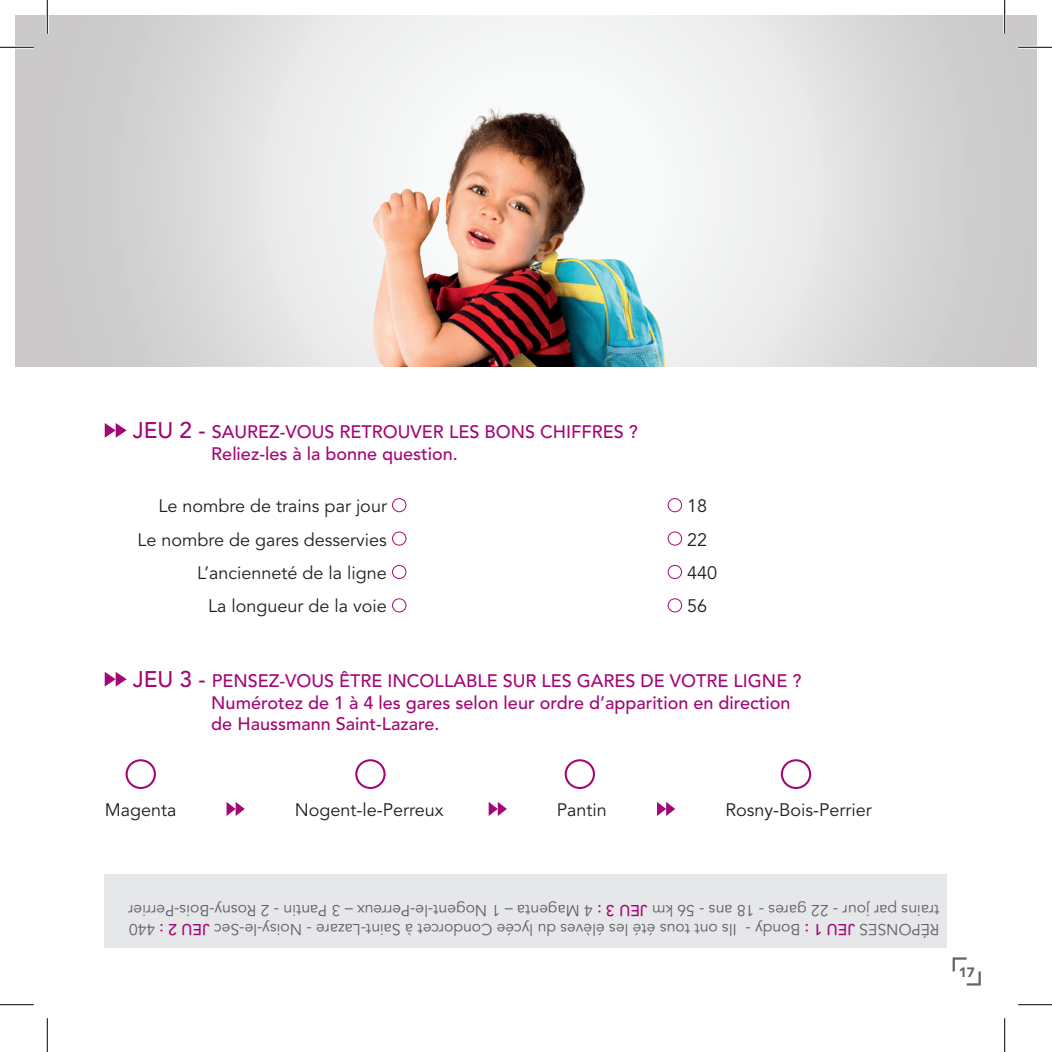
<style>
.page{position:relative;width:1052px;height:1052px;background:#fff}
.page>*{position:absolute;margin:0;border:0;box-sizing:border-box;transform-origin:0 0}
.t1{font:500 18px/21.6px "Avenir LT Std";color:#a40775}
.t2{font:18px "Avenir LT Std";color:#231f20}
.t3{font:15.75px/18.9px "Avenir LT Std";color:#616164}
.t4{font:900 13.5px "Avenir LT Std";color:#636366}
.s1{font-size:22.5px}
.s2{font-weight:500;color:#a40775}
</style>
<div class="page">
<svg style="left:15px;top:15px;width:1021px;height:351px;background:#dad9da"></svg>
<img style="left:205px;top:79px;width:528px;height:287px">
<svg style="left:105px;top:423px;width:22px;height:14px"></svg>
<svg style="left:392px;top:498px;width:14px;height:14px"></svg>
<svg style="left:667px;top:498px;width:15px;height:14px"></svg>
<svg style="left:392px;top:531px;width:14px;height:14px"></svg>
<svg style="left:667px;top:531px;width:15px;height:14px"></svg>
<svg style="left:392px;top:564px;width:14px;height:15px"></svg>
<svg style="left:667px;top:564px;width:15px;height:15px"></svg>
<svg style="left:392px;top:598px;width:14px;height:14px"></svg>
<svg style="left:667px;top:598px;width:15px;height:14px"></svg>
<svg style="left:105px;top:672px;width:22px;height:14px"></svg>
<svg style="left:125px;top:759px;width:31px;height:29px"></svg>
<svg style="left:355px;top:759px;width:30px;height:29px"></svg>
<svg style="left:564px;top:759px;width:31px;height:29px"></svg>
<svg style="left:780px;top:759px;width:31px;height:29px"></svg>
<svg style="left:226px;top:802px;width:19px;height:13px"></svg>
<svg style="left:488px;top:802px;width:18px;height:13px"></svg>
<svg style="left:657px;top:802px;width:18px;height:13px"></svg>
<div style="left:104px;top:873px;width:842px;height:74px;background:#e6e7e9"></div>
<svg style="left:952px;top:957px;width:28px;height:28px"></svg>
<hr style="left:0;top:46px;width:34px;height:3px;background:#fff">
<hr style="left:1017px;top:46px;width:34px;height:3px;background:#fff">
<hr style="left:46px;top:0;width:3px;height:34px;background:#fff">
<hr style="left:1003px;top:0;width:2px;height:34px;background:#fff">
<hr style="left:0;top:47px;width:34px;height:1px;background:#000">
<hr style="left:1017px;top:47px;width:34px;height:1px;background:#000">
<hr style="left:0;top:1004px;width:34px;height:1px;background:#000">
<hr style="left:1017px;top:1004px;width:34px;height:1px;background:#000">
<hr style="left:47px;top:0;width:1px;height:34px;background:#000">
<hr style="left:47px;top:1017px;width:1px;height:34px;background:#000">
<hr style="left:1004px;top:0;width:1px;height:34px;background:#000">
<hr style="left:1004px;top:1017px;width:1px;height:34px;background:#000">
<p class="t1" style="left:211px;top:421px;width:428px;text-indent:-78px"><span class="s1">JEU 2 -</span> SAUREZ-VOUS RETROUVER LES BONS CHIFFRES ?<br>Reliez-les à la bonne question.</p>
<p class="t2" style="left:158px;top:495px;width:230px">Le nombre de trains par jour</p>
<p class="t2" style="left:687px;top:495px;width:22px">18</p>
<p class="t2" style="left:137px;top:529px;width:251px">Le nombre de gares desservies</p>
<p class="t2" style="left:687px;top:529px;width:22px">22</p>
<p class="t2" style="left:197px;top:562px;width:191px">L’ancienneté de la ligne</p>
<p class="t2" style="left:687px;top:562px;width:32px">440</p>
<p class="t2" style="left:208px;top:595px;width:180px">La longueur de la voie</p>
<p class="t2" style="left:687px;top:595px;width:22px">56</p>
<p class="t1" style="left:211px;top:670px;width:591px;text-indent:-78px"><span class="s1">JEU 3 -</span> PENSEZ-VOUS ÊTRE INCOLLABLE SUR LES GARES DE VOTRE LIGNE ?<br>Numérotez de 1 à 4 les gares selon leur ordre d’apparition en direction de Haussmann Saint-Lazare.</p>
<p class="t2" style="left:105px;top:799px;width:73px">Magenta</p>
<p class="t2" style="left:295px;top:799px;width:150px">Nogent-le-Perreux</p>
<p class="t2" style="left:557px;top:799px;width:51px">Pantin</p>
<p class="t2" style="left:725px;top:799px;width:148px">Rosny-Bois-Perrier</p>
<p class="t3" style="left:939px;top:937px;width:812px;rotate:-180deg">RÉPONSES <span class="s2">JEU 1 :</span> Bondy - Ils ont tous été les élèves du lycée Condorcet à Saint-Lazare - Noisy-le-Sec <span class="s2">JEU 2 :</span> 440 trains par jour - 22 gares - 18 ans - 56 km <span class="s2">JEU 3 :</span> 4 Magenta – 1 Nogent-le-Perreux – 3 Pantin - 2 Rosny-Bois-Perrier</p>
<p class="t4" style="left:958px;top:963px;width:17px">17</p>
</div>
